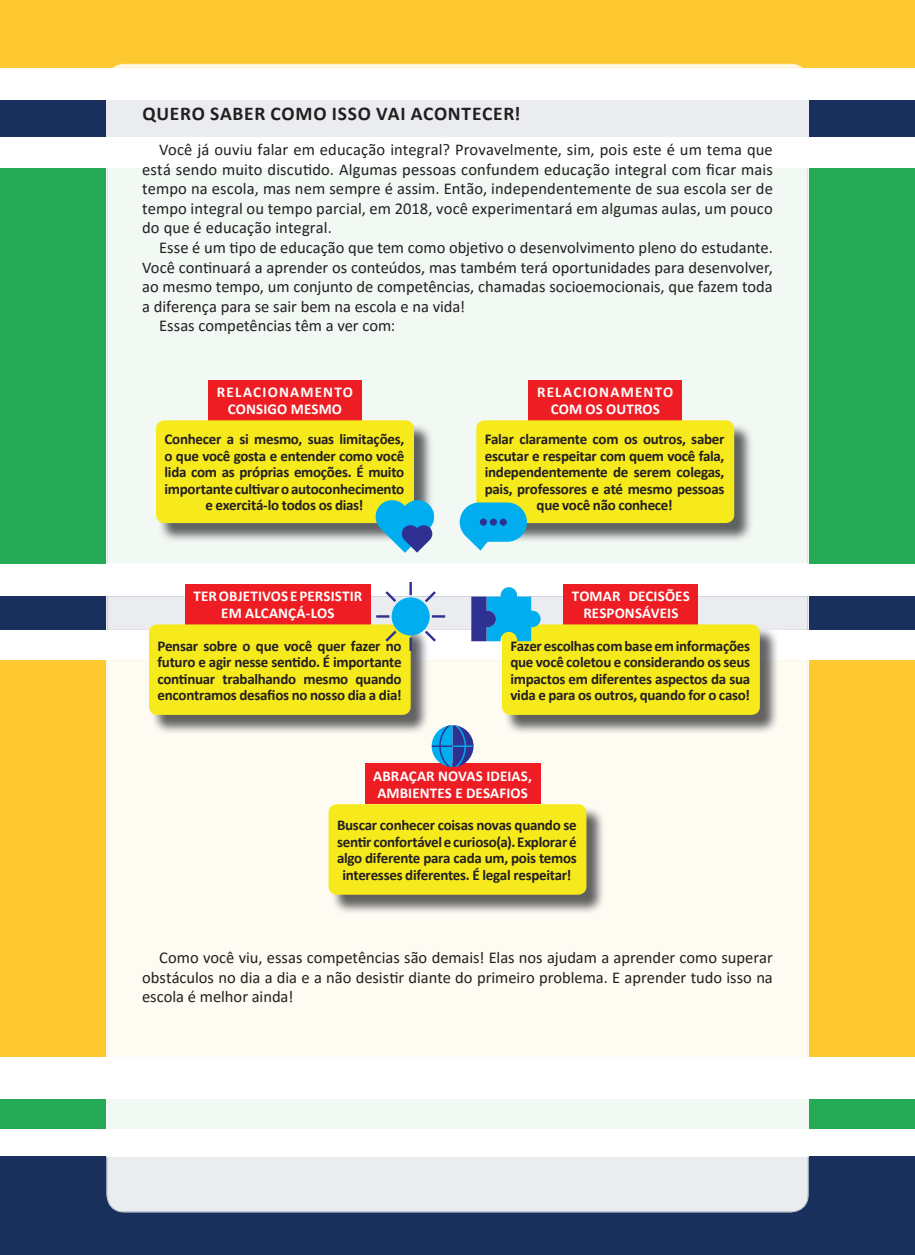
<style>
.page{position:relative;width:915px;height:1255px;background:#fff}
.page>*{position:absolute;margin:0;border:0;box-sizing:border-box;transform-origin:0 0}
.t1{font:700 19.5px "Calibri";letter-spacing:.035em;color:#231f20}
.t2{font:16.5px/19.5px "Calibri";color:#231f20;text-align:justify}
.t3{font:700 15px/16.5px "Calibri";letter-spacing:-.02em;color:#231f20;text-align:center}
.t4{font:700 15px/16.5px "Calibri";letter-spacing:.01em;color:#fff;text-align:center}
.t5{font:700 15px/16.5px "Calibri";letter-spacing:.07em;color:#fff;text-align:center}
.t6{font:700 15px/16.5px "Calibri";letter-spacing:.08em;color:#fff;text-align:center}
</style>
<div class="page">
<div style="left:0;top:0;width:914px;height:67px;background:#fec830"></div>
<div style="left:0;top:100px;width:914px;height:37px;background:#18305b"></div>
<div style="left:0;top:168px;width:914px;height:395px;background:#24aa55"></div>
<div style="left:0;top:1098px;width:914px;height:30px;background:#24aa55"></div>
<div style="left:0;top:596px;width:914px;height:34px;background:#18305b"></div>
<div style="left:0;top:1156px;width:914px;height:98px;background:#18305b"></div>
<div style="left:0;top:660px;width:914px;height:396px;background:#fec830"></div>
<div style="left:107px;top:168px;width:700px;height:395px;background:#f2f8f3"></div>
<svg style="left:807px;top:168px;width:1px;height:395px"></svg>
<svg style="left:106px;top:64px;width:702px;height:73px"></svg>
<svg style="left:106px;top:168px;width:1px;height:395px"></svg>
<svg style="left:106px;top:1098px;width:702px;height:114px"></svg>
<div style="left:208px;top:379px;width:153px;height:41px;background:#ee1d23"></div>
<div style="left:528px;top:379px;width:153px;height:41px;background:#ee1d23"></div>
<img style="left:158px;top:422px;width:275px;height:120px">
<div style="left:156px;top:420px;width:258px;height:103px;background:#f7ea1c;border-radius:9px"></div>
<img style="left:527px;top:422px;width:226px;height:120px">
<div style="left:476px;top:420px;width:258px;height:103px;background:#f7ea1c;border-radius:9px"></div>
<svg style="left:459px;top:502px;width:68px;height:48px;background:#42c0e6"></svg>
<svg style="left:479px;top:518px;width:8px;height:7px"></svg>
<svg style="left:489px;top:518px;width:7px;height:7px"></svg>
<div style="left:499px;top:518px;width:7px;height:7px;background:#2e3092;border-radius:50%"></div>
<svg style="left:374px;top:498px;width:61px;height:55px;background:#51aacc"></svg>
<svg style="left:106px;top:582px;width:702px;height:474px;background:#f1e2b3"></svg>
<p class="t1" style="left:142px;top:100px;width:379px">QUERO SABER COMO ISSO VAI ACONTECER!</p>
<p class="t2" style="left:142px;top:140px;width:632px;text-indent:17px">Você já ouviu falar em educação integral? Provavelmente, sim, pois este é um tema que está sendo muito discutido. Algumas pessoas confundem educação integral com ficar mais tempo na escola, mas nem sempre é assim. Então, independentemente de sua escola ser de tempo integral ou tempo parcial, em 2018, você experimentará em algumas aulas, um pouco do que é educação integral.</p>
<p class="t2" style="left:159px;top:237px;width:615px">Esse é um tipo de educação que tem como objetivo o desenvolvimento pleno do estudante.</p>
<p class="t2" style="left:142px;top:257px;width:632px">Você continuará a aprender os conteúdos, mas também terá oportunidades para desenvolver,</p>
<p class="t2" style="left:142px;top:276px;width:632px">ao mesmo tempo, um conjunto de competências, chamadas socioemocionais, que fazem toda</p>
<p class="t2" style="left:142px;top:296px;width:324px">a diferença para se sair bem na escola e na vida!</p>
<p class="t2" style="left:159px;top:315px;width:238px">Essas competências têm a ver com:</p>
<p class="t5" style="left:217px;top:383px;width:138px">RELACIONAMENTO<br>CONSIGO MESMO</p>
<p class="t6" style="left:537px;top:383px;width:138px">RELACIONAMENTO<br>COM OS OUTROS</p>
<p class="t3" style="left:164px;top:430px;width:241px">Conhecer a si mesmo, suas limitações, o que você gosta e entender como você lida com as próprias emoções. É muito importante cultivar o autoconhecimento e exercitá-lo todos os dias!</p>
<p class="t3" style="left:484px;top:430px;width:241px">Falar claramente com os outros, saber escutar e respeitar com quem você fala, independentemente de serem colegas, pais, professores e até mesmo pessoas que você não conhece!</p>
<p class="t4" style="left:193px;top:587px;width:170px">TER OBJETIVOS E PERSISTIR<br>EM ALCANÇÁ-LOS</p>
<p class="t4" style="left:571px;top:587px;width:119px">TOMAR DECISõES<br>RESPONSÁVEIS</p>
<p class="t3" style="left:157px;top:636px;width:246px;text-align:justify">Pensar sobre o que você quer fazer no futuro e agir nesse sentido. É importante continuar trabalhando mesmo quando encontramos desafios no nosso dia a dia!</p>
<p class="t3" style="left:510px;top:636px;width:241px;text-align:justify">Fazer escolhas com base em informações que você coletou e considerando os seus impactos em diferentes aspectos da sua vida e para os outros, quando for o caso!</p>
<p class="t4" style="left:373px;top:767px;width:160px;text-align:left">ABRAÇAR NOVAS IDEIAS,<br>AMBIENTES E DESAFIOS</p>
<p class="t3" style="left:337px;top:816px;width:241px">Buscar conhecer coisas novas quando se sentir confortável e curioso(a). Explorar é algo diferente para cada um, pois temos interesses diferentes. É legal respeitar!</p>
<p class="t2" style="left:142px;top:947px;width:632px;text-indent:17px">Como você viu, essas competências são demais! Elas nos ajudam a aprender como superar obstáculos no dia a dia e a não desistir diante do primeiro problema. E aprender tudo isso na escola é melhor ainda!</p>
</div>
